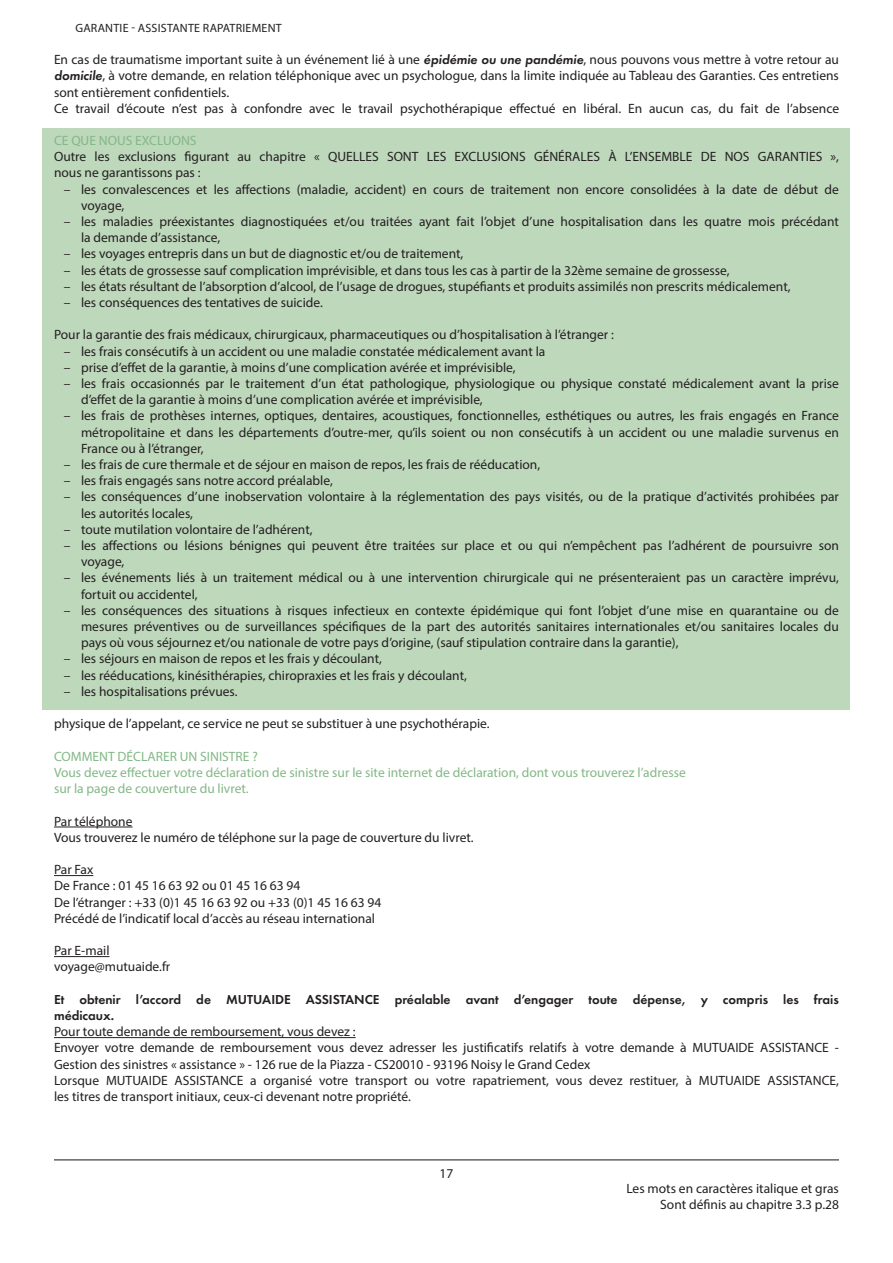
<style>
.page{position:relative;width:893px;height:1263px;background:#fff}
.page>*{position:absolute;margin:0;border:0;box-sizing:border-box;transform-origin:0 0}
.t1{font:13.5px/16.2px "Myriad Pro";color:#231f20}
.t2{font:13.5px "Myriad Pro";color:#83b886}
.t3{font:600 13.5px/16.2px "Futura PT";color:#231f20}
.t4{font:12px "Myriad Pro";letter-spacing:.02em;color:#231f20}
.s1{font-family:"Futura PT";font-weight:600;font-style:italic}
</style>
<div class="page">
<hr style="left:54px;top:1159px;width:785px;height:1px;background:#636366">
<hr style="left:54px;top:827px;width:79px;height:1px;background:#231f20">
<hr style="left:54px;top:875px;width:39px;height:1px;background:#231f20">
<hr style="left:54px;top:956px;width:56px;height:1px;background:#231f20">
<hr style="left:54px;top:1037px;width:302px;height:1px;background:#231f20">
<div style="left:43px;top:128px;width:807px;height:581px;background:#bed8bc"></div>
<p class="t4" style="left:75px;top:21px;width:208px">GARANTIE - ASSISTANTE RAPATRIEMENT</p>
<p class="t1" style="left:54px;top:51px;width:786px;text-align:justify">En cas de traumatisme important suite à un événement lié à une <span class="s1">épidémie ou une pandémie</span>, nous pouvons vous mettre à votre retour au <span class="s1">domicile</span>, à votre demande, en relation téléphonique avec un psychologue, dans la limite indiquée au Tableau des Garanties. Ces entretiens sont entièrement confidentiels.</p>
<p class="t1" style="left:54px;top:100px;width:787px">Ce travail d’écoute n’est pas à confondre avec le travail psychothérapique effectué en libéral. En aucun cas, du fait de l’absence</p>
<p class="t2" style="left:54px;top:132px;width:144px">CE QUE NOUS EXCLUONS</p>
<p class="t1" style="left:54px;top:148px;width:787px">Outre les exclusions figurant au chapitre « QUELLES SONT LES EXCLUSIONS GÉNÉRALES À L’ENSEMBLE DE NOS GARANTIES », nous ne garantissons pas :</p>
<p class="t1" style="left:81px;top:181px;width:759px;text-indent:-17px">– les convalescences et les affections (maladie, accident) en cours de traitement non encore consolidées à la date de début de voyage,</p>
<p class="t1" style="left:81px;top:213px;width:759px;text-indent:-17px">– les maladies préexistantes diagnostiquées et/ou traitées ayant fait l’objet d’une hospitalisation dans les quatre mois précédant la demande d’assistance,</p>
<p class="t1" style="left:64px;top:245px;width:401px">– les voyages entrepris dans un but de diagnostic et/ou de traitement,</p>
<p class="t1" style="left:64px;top:262px;width:667px">– les états de grossesse sauf complication imprévisible, et dans tous les cas à partir de la 32ème semaine de grossesse,</p>
<p class="t1" style="left:64px;top:278px;width:728px">– les états résultant de l’absorption d’alcool, de l’usage de drogues, stupéfiants et produits assimilés non prescrits médicalement,</p>
<p class="t1" style="left:64px;top:294px;width:260px">– les conséquences des tentatives de suicide.</p>
<p class="t1" style="left:54px;top:326px;width:561px">Pour la garantie des frais médicaux, chirurgicaux, pharmaceutiques ou d’hospitalisation à l’étranger :</p>
<p class="t1" style="left:64px;top:343px;width:483px">– les frais consécutifs à un accident ou une maladie constatée médicalement avant la</p>
<p class="t1" style="left:64px;top:359px;width:453px">– prise d’effet de la garantie, à moins d’une complication avérée et imprévisible,</p>
<p class="t1" style="left:81px;top:375px;width:759px;text-indent:-17px">– les frais occasionnés par le traitement d’un état pathologique, physiologique ou physique constaté médicalement avant la prise d’effet de la garantie à moins d’une complication avérée et imprévisible,</p>
<p class="t1" style="left:81px;top:407px;width:759px;text-align:justify;text-indent:-17px">– les frais de prothèses internes, optiques, dentaires, acoustiques, fonctionnelles, esthétiques ou autres, les frais engagés en France métropolitaine et dans les départements d’outre-mer, qu’ils soient ou non consécutifs à un accident ou une maladie survenus en France ou à l’étranger,</p>
<p class="t1" style="left:64px;top:456px;width:478px">– les frais de cure thermale et de séjour en maison de repos, les frais de rééducation,</p>
<p class="t1" style="left:64px;top:472px;width:270px">– les frais engagés sans notre accord préalable,</p>
<p class="t1" style="left:81px;top:488px;width:759px;text-indent:-17px">– les conséquences d’une inobservation volontaire à la réglementation des pays visités, ou de la pratique d’activités prohibées par les autorités locales,</p>
<p class="t1" style="left:64px;top:521px;width:250px">– toute mutilation volontaire de l’adhérent,</p>
<p class="t1" style="left:81px;top:537px;width:759px;text-indent:-17px">– les affections ou lésions bénignes qui peuvent être traitées sur place et ou qui n’empêchent pas l’adhérent de poursuivre son voyage,</p>
<p class="t1" style="left:81px;top:569px;width:759px;text-indent:-17px">– les événements liés à un traitement médical ou à une intervention chirurgicale qui ne présenteraient pas un caractère imprévu, fortuit ou accidentel,</p>
<p class="t1" style="left:81px;top:602px;width:759px;text-align:justify;text-indent:-17px">– les conséquences des situations à risques infectieux en contexte épidémique qui font l’objet d’une mise en quarantaine ou de mesures préventives ou de surveillances spécifiques de la part des autorités sanitaires internationales et/ou sanitaires locales du pays où vous séjournez et/ou nationale de votre pays d’origine, (sauf stipulation contraire dans la garantie),</p>
<p class="t1" style="left:64px;top:650px;width:319px">– les séjours en maison de repos et les frais y découlant,</p>
<p class="t1" style="left:64px;top:667px;width:404px">– les rééducations, kinésithérapies, chiropraxies et les frais y découlant,</p>
<p class="t1" style="left:64px;top:683px;width:175px">– les hospitalisations prévues.</p>
<p class="t1" style="left:54px;top:715px;width:437px">physique de l’appelant, ce service ne peut se substituer à une psychothérapie.</p>
<p class="t2" style="left:54px;top:748px;width:205px">COMMENT DÉCLARER UN SINISTRE ?</p>
<p class="t2" style="left:54px;top:764px;width:633px">Vous devez effectuer votre déclaration de sinistre sur le site internet de déclaration, dont vous trouverez l’adresse</p>
<p class="t2" style="left:54px;top:780px;width:196px">sur la page de couverture du livret.</p>
<p class="t1" style="left:54px;top:813px;width:80px">Par téléphone</p>
<p class="t1" style="left:54px;top:829px;width:421px">Vous trouverez le numéro de téléphone sur la page de couverture du livret.</p>
<p class="t1" style="left:54px;top:861px;width:41px">Par Fax</p>
<p class="t1" style="left:54px;top:877px;width:248px">De France : 01 45 16 63 92 ou 01 45 16 63 94</p>
<p class="t1" style="left:54px;top:894px;width:329px">De l’étranger : +33 (0)1 45 16 63 92 ou +33 (0)1 45 16 63 94</p>
<p class="t1" style="left:54px;top:910px;width:323px">Précédé de l’indicatif local d’accès au réseau international</p>
<p class="t1" style="left:54px;top:942px;width:57px">Par E-mail</p>
<p class="t1" style="left:54px;top:958px;width:118px">voyage@mutuaide.fr</p>
<p class="t3" style="left:54px;top:991px;width:786px">Et obtenir l’accord de MUTUAIDE ASSISTANCE préalable avant d’engager toute dépense, y compris les frais médicaux.</p>
<p class="t1" style="left:54px;top:1023px;width:303px">Pour toute demande de remboursement, vous devez :</p>
<p class="t1" style="left:54px;top:1039px;width:786px">Envoyer votre demande de remboursement vous devez adresser les justificatifs relatifs à votre demande à MUTUAIDE ASSISTANCE -<br>Gestion des sinistres « assistance » - 126 rue de la Piazza - CS20010 - 93196 Noisy le Grand Cedex</p>
<p class="t1" style="left:54px;top:1072px;width:786px">Lorsque MUTUAIDE ASSISTANCE a organisé votre transport ou votre rapatriement, vous devez restituer, à MUTUAIDE ASSISTANCE, les titres de transport initiaux, ceux-ci devenant notre propriété.</p>
<p class="t1" style="left:440px;top:1165px;width:15px">17</p>
<p class="t1" style="left:626px;top:1180px;width:214px;text-align:right">Les mots en caractères italique et gras<br>Sont définis au chapitre 3.3 p.28</p>
</div>
